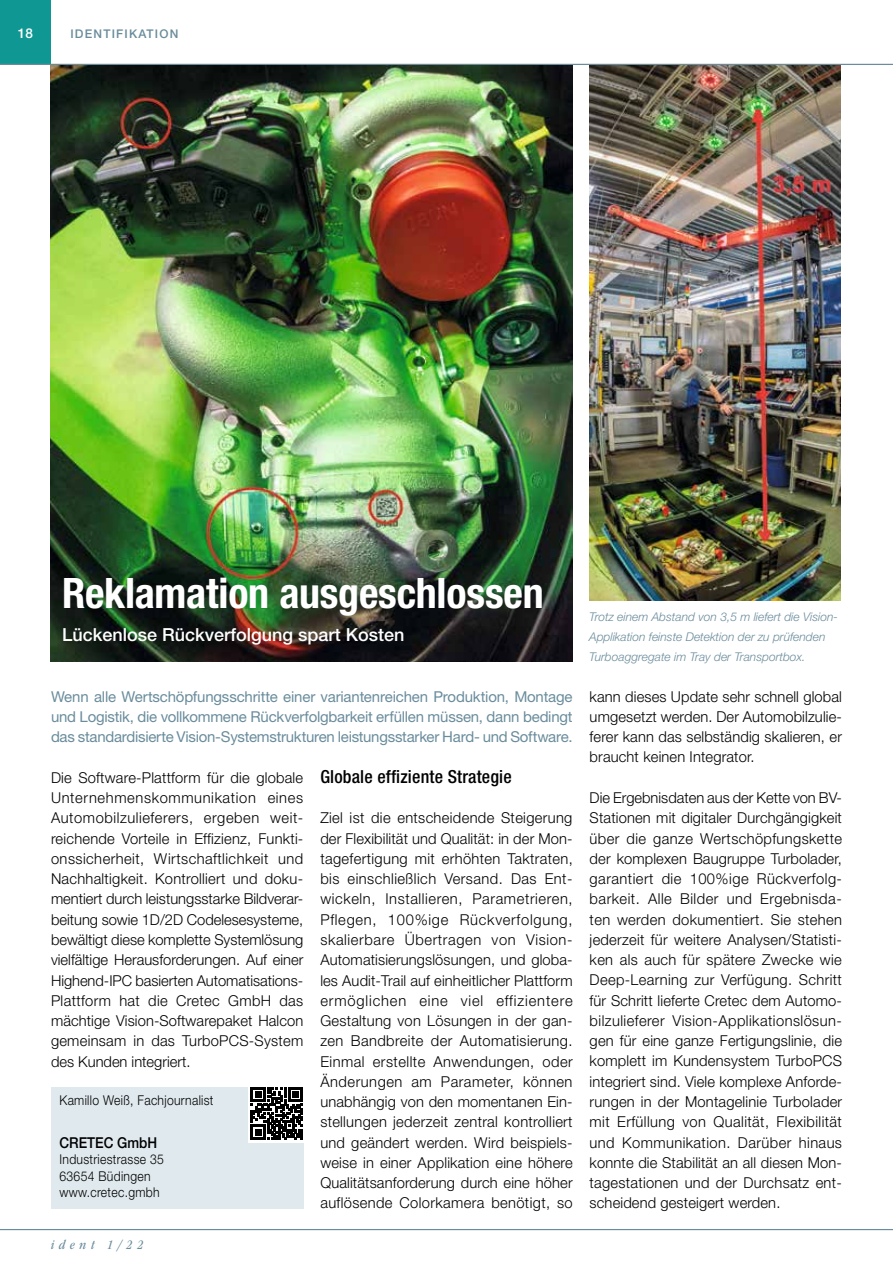
<style>
.page{position:relative;width:893px;height:1263px;background:#fff}
.page>*{position:absolute;margin:0;border:0;box-sizing:border-box;transform-origin:0 0}
.t1{font:700 condensed 42px "Helvetica Neue LT Std";letter-spacing:-.005em;color:#fff}
.t2{font:500 18px "Helvetica Neue LT Std";color:#fff}
.t3{font:500 condensed 18px "Helvetica Neue LT Std";letter-spacing:.01em;color:#000}
.t4{font:300 15px/20.2px "Helvetica Neue LT Std";letter-spacing:.01em;color:#000;text-align:justify}
.t5{font:15px/20.2px "Helvetica Neue LT Std";letter-spacing:-.015em;color:#6a8c9c;text-align:justify}
.t6{font:500 15px "Helvetica Neue LT Std";color:#000;scale:.9 1}
.t7{font:300 13.5px/16.5px "Helvetica Neue LT Std";letter-spacing:.025em;color:#000;scale:.9 1}
.t8{font:italic condensed 13.5px "ITC Garamond Std";letter-spacing:.35em;color:#6a8c9c}
.t9{font:500 13.5px "Helvetica Neue LT Std";color:#fff}
.t10{font:italic 300 12px/20.2px "Helvetica Neue LT Std";color:#6a8c9c}
.t11{font:500 12px "Helvetica Neue LT Std";letter-spacing:.1em;color:#6a8c9c}
</style>
<div class="page">
<div style="left:51px;top:1087px;width:252px;height:121px;background:#e0e9ee"></div>
<svg style="left:248px;top:1087px;width:55px;height:55px"></svg>
<svg style="left:251px;top:1087px;width:52px;height:52px;background:#454545"></svg>
<img style="left:51px;top:65px;width:522px;height:596px">
<img style="left:589px;top:65px;width:252px;height:535px">
<div style="left:0;top:0;width:51px;height:64px;background:#0f9893"></div>
<hr style="left:0;top:64px;width:893px;height:1px;background:#6a8c9c">
<hr style="left:0;top:1229px;width:893px;height:1px;background:#6a8c9c">
<p class="t9" style="left:18px;top:25px;width:17px">18</p>
<p class="t11" style="left:70px;top:27px;width:62px">Identi fikati</p>
<p class="t11" style="left:159px;top:27px;width:20px">on</p>
<h1 class="t1" style="left:62px;top:568px;width:483px">Reklamation ausgeschlossen</h1>
<p class="t2" style="left:62px;top:624px;width:344px">Lückenlose Rückverfolgung spart Kosten</p>
<p class="t5" style="left:51px;top:686px;width:523px">Wenn alle Wertschöpfungsschritte einer variantenreichen Produktion, Montage und Logistik, die vollkommene Rückverfolgbarkeit erfüllen müssen, dann bedingt das standardisierte Vision-Systemstrukturen leistungsstarker Hard- und Software.</p>
<p class="t4" style="left:51px;top:767px;width:254px">Die Software-Plattform für die globale Unternehmenskommunikation eines Automobilzulieferers, ergeben weit&shy;reichende Vorteile in Effizienz, Funkti&shy;onssicherheit, Wirtschaftlichkeit und Nachhaltigkeit. Kontrolliert und doku&shy;mentiert durch leistungsstarke Bildverar&shy;beitung sowie 1D/2D Codelesesysteme, bewältigt diese komplette Systemlösung vielfältige Herausforderungen. Auf einer Highend-IPC basierten Automatisations-Plattform hat die Cretec GmbH das mächtige Vision-Softwarepaket Halcon gemeinsam in das TurboPCS-System des Kunden integriert.</p>
<p class="t3" style="left:320px;top:766px;width:193px">Globale effiziente Strategie</p>
<p class="t4" style="left:320px;top:808px;width:254px">Ziel ist die entscheidende Steigerung der Flexibilität und Qualität: in der Mon&shy;tagefertigung mit erhöhten Taktraten, bis einschließlich Versand. Das Ent&shy;wickeln, Installieren, Parametrieren, Pflegen, 100%ige Rückverfolgung, skalierbare Übertragen von Vision-Automatisierungslösungen, und globa&shy;les Audit-Trail auf einheitlicher Plattform ermöglichen eine viel effizientere Gestaltung von Lösungen in der gan&shy;zen Bandbreite der Automatisierung.<br>Einmal erstellte Anwendungen, oder Änderungen am Parameter, können unabhängig von den momentanen Ein&shy;stellungen jederzeit zentral kontrolliert und geändert werden. Wird beispiels&shy;weise in einer Applikation eine höhere Qualitätsanforderung durch eine höher auflösende Colorkamera benötigt, so</p>
<p class="t7" style="left:60px;top:1092px;width:173px">Kamillo Weiß, Fachjournalist</p>
<p class="t6" style="left:60px;top:1133px;width:11px">CRE</p>
<p class="t6" style="left:87px;top:1133px;width:77px">TEC GmbH</p>
<p class="t7" style="left:60px;top:1151px;width:118px">Industriestrasse 35<br>63654 Büdingen www.cretec.gmbh</p>
<p class="t8" style="left:51px;top:1237px;width:94px">ident 1/22</p>
<p class="t10" style="left:589px;top:606px;width:250px">Trotz einem Abstand von 3,5 m liefert die Vision-<br>Applikation feinste Detektion der zu prüfenden<br>Turboaggregate im Tray der Transportbox.</p>
<p class="t4" style="left:590px;top:686px;width:254px">kann dieses Update sehr schnell global umgesetzt werden. Der Automobilzulie&shy;ferer kann das selbständig skalieren, er braucht keinen Integrator.</p>
<p class="t4" style="left:590px;top:787px;width:254px">Die Ergebnisdaten aus der Kette von BV-Stationen mit digitaler Durchgängigkeit über die ganze Wertschöpfungskette der komplexen Baugruppe Turbolader, garantiert die 100%ige Rückverfolg&shy;barkeit. Alle Bilder und Ergebnisda&shy;ten werden dokumentiert. Sie stehen jederzeit für weitere Analysen/Statisti&shy;ken als auch für spätere Zwecke wie Deep-Learning zur Verfügung. Schritt für Schritt lieferte Cretec dem Automo&shy;bilzulieferer Vision-Applikationslösun&shy;gen für eine ganze Fertigungslinie, die komplett im Kundensystem TurboPCS integriert sind. Viele komplexe Anforde&shy;rungen in der Montagelinie Turbolader mit Erfüllung von Qualität, Flexibilität und Kommunikation. Darüber hinaus konnte die Stabilität an all diesen Mon&shy;tagestationen und der Durchsatz ent&shy;scheidend gesteigert werden.</p>
</div>
